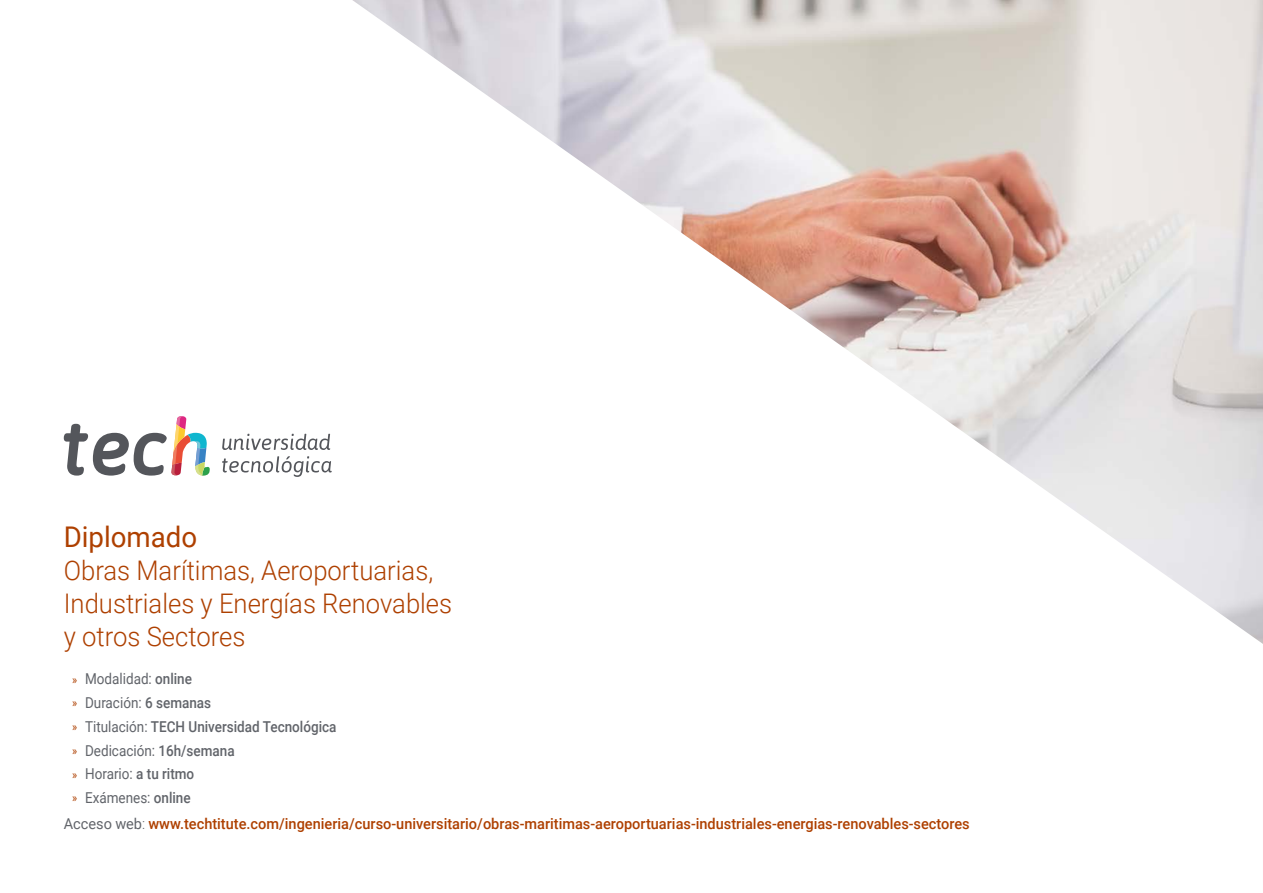
<style>
.page{position:relative;width:1263px;height:893px;background:#fff}
.page>*{position:absolute;margin:0;border:0;box-sizing:border-box;transform-origin:0 0}
.t1{font:28.5px "Roboto";color:#ae4000}
.t2{font:300 27px/33px "Roboto";color:#ae4000;scale:.95 1}
.t3{font:500 15px "Roboto";color:#ae4000}
.t4{font:500 15px/23.7px "Roboto";color:#61646a;scale:.9 1}
.s1{font-weight:400;font-size:12px;color:#ae4000}
.s2{font-weight:400}
.s3{font-weight:400;color:#61646a}
.s4{font-weight:300;color:#61646a}
</style>
<div class="page">
<img style="left:352px;top:0;width:911px;height:644px">
<svg style="left:64px;top:416px;width:146px;height:60px"></svg>
<svg style="left:222px;top:434px;width:108px;height:16px"></svg>
<svg style="left:222px;top:456px;width:110px;height:21px"></svg>
<h1 class="t1" style="left:64px;top:517px;width:135px">Diplomado</h1>
<h2 class="t2" style="left:64px;top:553px;width:410px">Obras Marítimas, Aeroportuarias,<br>Industriales y Energías Renovables y otros Sectores</h2>
<p class="t4" style="left:72px;top:667px;width:295px"><span class="s1">»</span> <span class="s2">Modalidad:</span> online<br><span class="s1">»</span> <span class="s2">Duración:</span> 6 semanas<br><span class="s1">»</span> <span class="s2">Titulación:</span> TECH Universidad Tecnológica <span class="s1">»</span> <span class="s2">Dedicación:</span> 16h/semana<br><span class="s1">»</span> <span class="s2">Horario:</span> a tu ritmo<br><span class="s1">»</span> <span class="s2">Exámenes:</span> online</p>
<p class="t3" style="left:64px;top:813px;width:907px"><span class="s3">Acceso web</span><span class="s4">:</span> www.techtitute.com/ingenieria/curso-universitario/obras-maritimas-aeroportuarias-industriales-energias-renovables-sectores</p>
</div>
